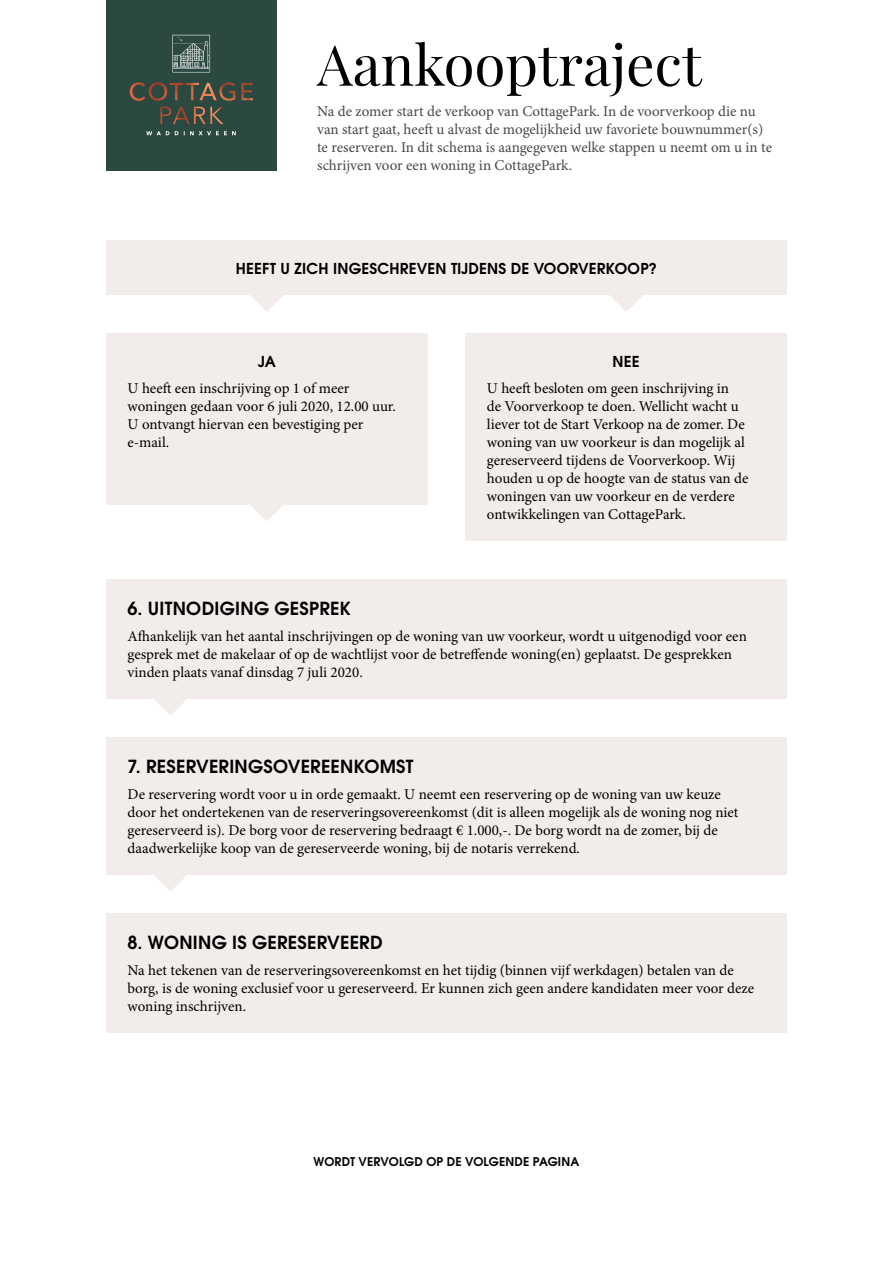
<style>
.page{position:relative;width:893px;height:1263px;background:#fff}
.page>*{position:absolute;margin:0;border:0;box-sizing:border-box;transform-origin:0 0}
.t1{font:56.25px "Playfair Display";color:#000}
.t2{font:700 18px "Te X Gyre Adventor";letter-spacing:.015em;color:#000}
.t3{font:15px/18px "Minion Pro";color:#000}
.t4{font:15px/18px "Minion Pro";letter-spacing:-.005em;color:#484848}
.t5{font:700 15px "Te X Gyre Adventor";letter-spacing:.015em;color:#000}
.t6{font:700 12px "Te X Gyre Adventor";letter-spacing:.015em;color:#000}
</style>
<div class="page">
<div style="left:106px;top:0;width:170px;height:170px;background:#2b4841"></div>
<svg style="left:146px;top:131px;width:90px;height:4px"></svg>
<svg style="left:172px;top:35px;width:38px;height:37px"></svg>
<img style="left:130px;top:82px;width:123px;height:19px">
<img style="left:160px;top:107px;width:63px;height:17px">
<div style="left:106px;top:579px;width:681px;height:119px;background:#f2edeb"></div>
<svg style="left:153px;top:698px;width:35px;height:17px"></svg>
<div style="left:106px;top:737px;width:681px;height:137px;background:#f2edeb"></div>
<div style="left:106px;top:913px;width:681px;height:119px;background:#f2edeb"></div>
<svg style="left:153px;top:874px;width:35px;height:17px"></svg>
<div style="left:106px;top:333px;width:321px;height:171px;background:#f2edeb"></div>
<div style="left:466px;top:333px;width:321px;height:207px;background:#f2edeb"></div>
<div style="left:106px;top:240px;width:681px;height:55px;background:#f2edeb"></div>
<svg style="left:250px;top:295px;width:33px;height:17px"></svg>
<svg style="left:250px;top:504px;width:34px;height:17px"></svg>
<svg style="left:610px;top:295px;width:33px;height:17px"></svg>
<h1 class="t1" style="left:317px;top:21px;width:386px">Aankooptraject</h1>
<p class="t4" style="left:317px;top:102px;width:456px">Na de zomer start de verkoop van CottagePark. In de voorverkoop die nu van start gaat, heeft u alvast de mogelijkheid uw favoriete bouwnummer(s) te reserveren. In dit schema is aangegeven welke stappen u neemt om u in te schrijven voor een woning in CottagePark.</p>
<p class="t5" style="left:236px;top:255px;width:423px">HEEFT U ZICH INGESCHREVEN TIJDENS DE VOORVERKOOP?</p>
<p class="t5" style="left:258px;top:348px;width:20px">JA</p>
<p class="t3" style="left:128px;top:380px;width:270px">U heeft een inschrijving op 1 of meer woningen gedaan voor 6 juli 2020, 12.00 uur.<br>U ontvangt hiervan een bevestiging per e-mail.</p>
<p class="t5" style="left:613px;top:348px;width:29px">NEE</p>
<p class="t3" style="left:487px;top:380px;width:263px">U heeft besloten om geen inschrijving in<br>de Voorverkoop te doen. Wellicht wacht u liever tot de Start Verkoop na de zomer. De woning van uw voorkeur is dan mogelijk al gereserveerd tijdens de Voorverkoop. Wij houden u op de hoogte van de status van de woningen van uw voorkeur en de verdere ontwikkelingen van CottagePark.</p>
<p class="t2" style="left:128px;top:592px;width:225px">6. UITNODIGING GESPREK</p>
<p class="t3" style="left:128px;top:627px;width:621px">Afhankelijk van het aantal inschrijvingen op de woning van uw voorkeur, wordt u uitgenodigd voor een gesprek met de makelaar of op de wachtlijst voor de betreffende woning(en) geplaatst. De gesprekken vinden plaats vanaf dinsdag 7 juli 2020.</p>
<p class="t2" style="left:128px;top:750px;width:287px">7. RESERVERINGSOVEREENKOMST</p>
<p class="t3" style="left:128px;top:785px;width:612px">De reservering wordt voor u in orde gemaakt. U neemt een reservering op de woning van uw keuze door het ondertekenen van de reserveringsovereenkomst (dit is alleen mogelijk als de woning nog niet gereserveerd is). De borg voor de reservering bedraagt € 1.000,-. De borg wordt na de zomer, bij de daadwerkelijke koop van de gereserveerde woning, bij de notaris verrekend.</p>
<p class="t2" style="left:128px;top:926px;width:257px">8. WONING IS GERESERVEERD</p>
<p class="t3" style="left:128px;top:961px;width:628px">Na het tekenen van de reserveringsovereenkomst en het tijdig (binnen vijf werkdagen) betalen van de borg, is de woning exclusief voor u gereserveerd. Er kunnen zich geen andere kandidaten meer voor deze woning inschrijven.</p>
<p class="t6" style="left:314px;top:1151px;width:267px">WORDT VERVOLGD OP DE VOLGENDE PAGINA</p>
</div>
